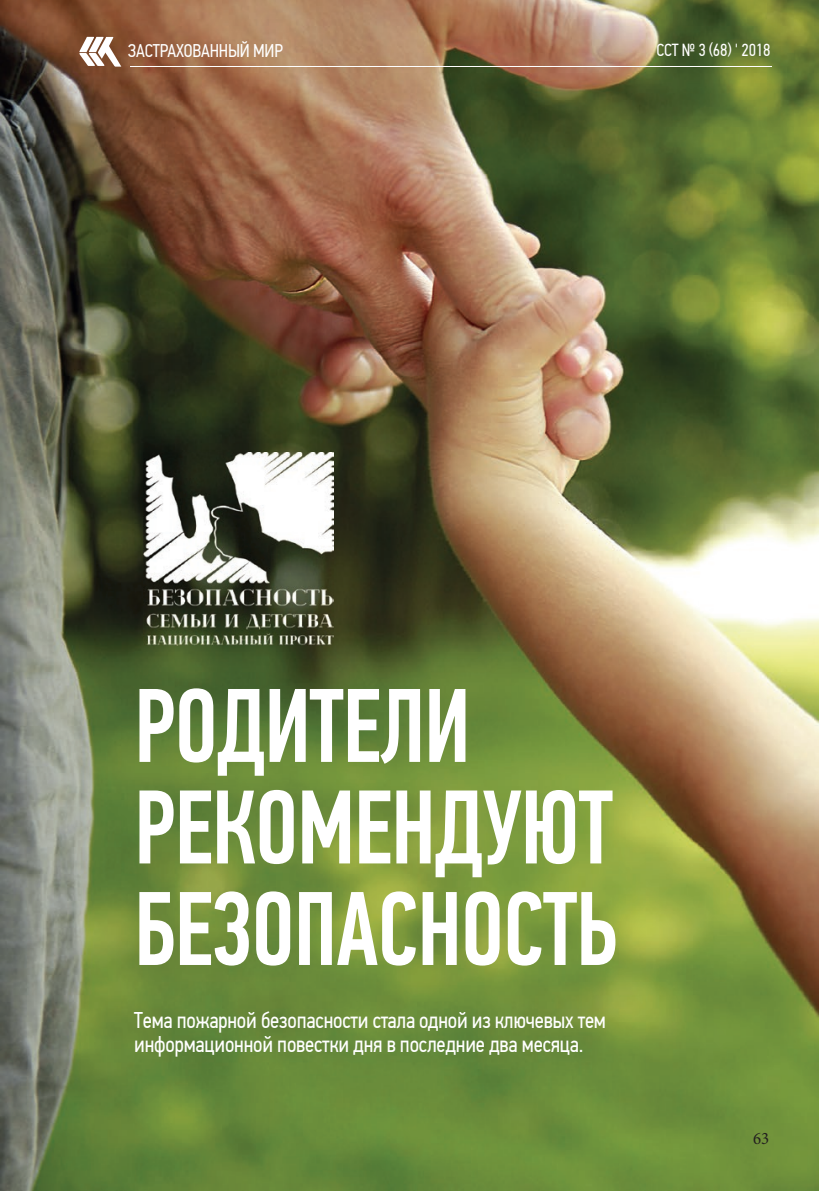
<style>
.page{position:relative;width:819px;height:1191px;background:#fff}
.page>*{position:absolute;margin:0;border:0;box-sizing:border-box;transform-origin:0 0}
.t1{font:500 104.65px/101.5px "PF Din Text Comp Pro";letter-spacing:-.01em;color:#fff;scale:.96 1}
.t2{font:22.75px/24.5px "PF Din Text Cond Pro";letter-spacing:-.01em;color:#fff;scale:.95 1}
.t3{font:18.38px "PF Din Text Cond Pro";letter-spacing:-.01em;color:#fff;scale:.96 1}
.t4{font:17.5px "PF Din Text Cond Pro";letter-spacing:-.01em;color:#fff;scale:.96 1}
.t5{font:17.5px "Minion Pro";color:#231f20;scale:.96 1}
</style>
<div class="page">
<img style="left:0;top:0;width:819px;height:1191px">
<svg style="left:79px;top:37px;width:42px;height:30px"></svg>
<hr style="left:130px;top:66px;width:641px;height:1px;background:#fff">
<img style="left:144px;top:452px;width:189px;height:193px">
<p class="t3" style="left:128px;top:39px;width:163px">ЗАСТРАХОВАННЫЙ МИР</p>
<p class="t4" style="left:656px;top:40px;width:120px">CСТ № 3 (68) ' 2018</p>
<h1 class="t1" style="left:134px;top:676px;width:505px">РОДИТЕЛИ<br>РЕКОМЕНДУЮТ<br>БЕЗОПАСНОСТЬ</h1>
<p class="t2" style="left:134px;top:1008px;width:498px">Тема пожарной безопасности стала одной из ключевых тем информационной повестки дня в последние два месяца.</p>
<p class="t5" style="left:753px;top:1126px;width:18px">63</p>
</div>
